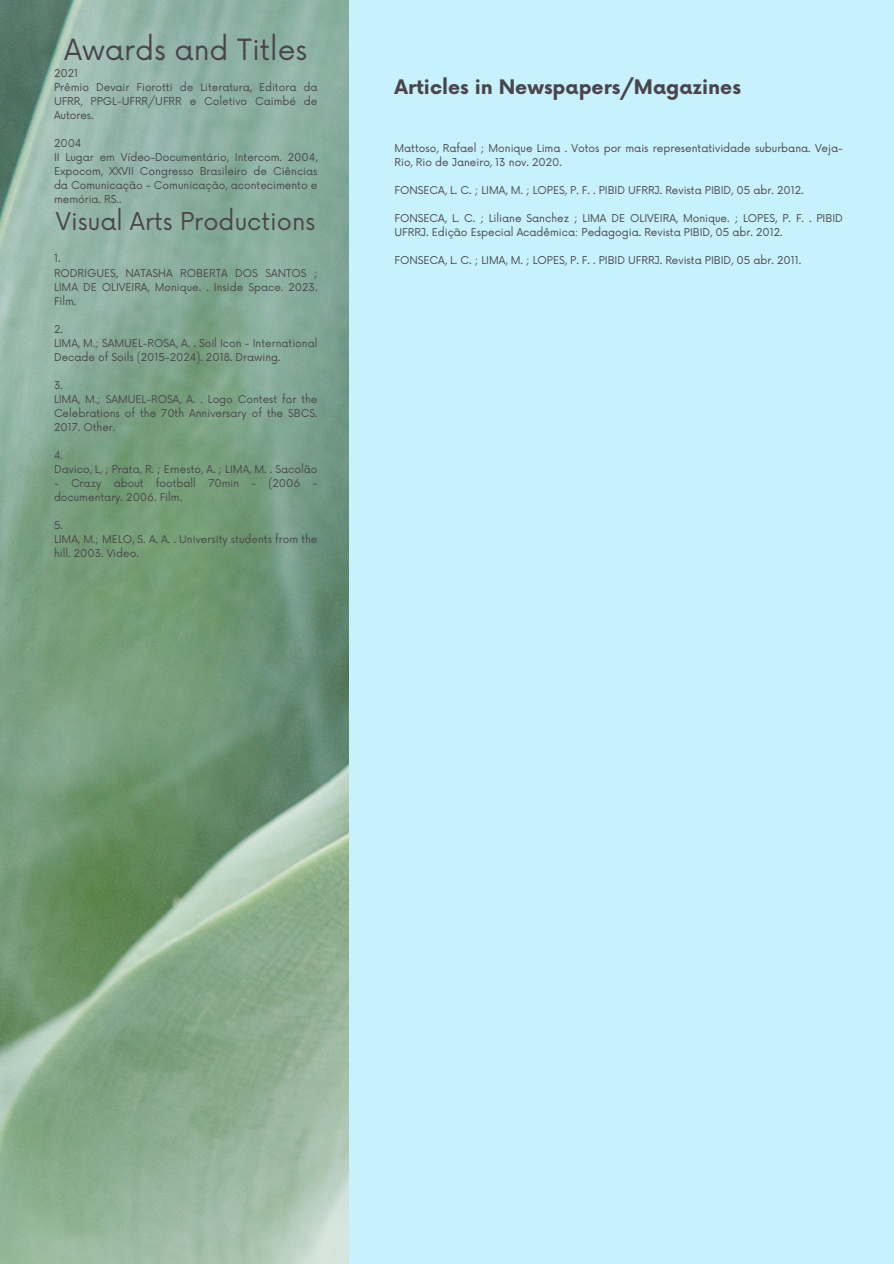
<style>
.page{position:relative;width:894px;height:1264px;background:#fff}
.page>*{position:absolute;margin:0;border:0;box-sizing:border-box;transform-origin:0 0}
.t1{font:28.5px "Now";color:#4a454b}
.t2{font:24px "Now";color:#4a454b}
.t3{font:700 19.5px "Now";color:#4a454b}
.t4{font:10.5px/14px "Now";color:#4a454b}
</style>
<div class="page">
<div style="left:0;top:0;width:893px;height:1263px;background:#c6f1fd"></div>
<img style="left:0;top:0;width:349px;height:1263px">
<p class="t1" style="left:64px;top:34px;width:245px">Awards and Titles</p>
<p class="t4" style="left:54px;top:67px;width:26px">2021</p>
<p class="t4" style="left:54px;top:81px;width:265px;text-align:justify">Prêmio Devair Fiorotti de Literatura, Editora da UFRR, PPGL-UFRR/UFRR e Coletivo Caimbé de Autores.</p>
<p class="t4" style="left:54px;top:137px;width:29px">2004</p>
<p class="t4" style="left:54px;top:151px;width:265px;text-align:justify">II Lugar em Vídeo-Documentário, Intercom. 2004, Expocom, XXVII Congresso Brasileiro de Ciências da Comunicação - Comunicação, acontecimento e memória. RS..</p>
<p class="t2" style="left:56px;top:208px;width:261px">Visual Arts Productions</p>
<p class="t4" style="left:54px;top:252px;width:8px">1.</p>
<p class="t4" style="left:54px;top:266px;width:265px;text-align:justify">RODRIGUES, NATASHA ROBERTA DOS SANTOS ; LIMA DE OLIVEIRA, Monique. . Inside Space. 2023.<br>Film.</p>
<p class="t4" style="left:54px;top:322px;width:10px">2.</p>
<p class="t4" style="left:54px;top:336px;width:265px">LIMA, M.; SAMUEL-ROSA, A. . Soil Icon - International<br>Decade of Soils (2015-2024). 2018. Drawing.</p>
<p class="t4" style="left:54px;top:378px;width:10px">3.</p>
<h2 class="t4" style="left:54px;top:392px;width:265px;text-align:justify">LIMA, M.; SAMUEL-ROSA, A. . Logo Contest for the Celebrations of the 70th Anniversary of the SBCS.<br>2017. Other.</h2>
<h3 class="t4" style="left:54px;top:448px;width:10px">4.</h3>
<p class="t4" style="left:54px;top:462px;width:265px">Davico, L, ; Prata, R. ; Ernesto, A. ; LIMA, M. . Sacolão</p>
<p class="t4" style="left:54px;top:476px;width:265px">- Crazy about football 70min - (2006 - documentary. 2006. Film.</p>
<p class="t4" style="left:54px;top:518px;width:11px">5.</p>
<p class="t4" style="left:54px;top:532px;width:265px">LIMA, M.; MELO, S. A. A. . University students from the hill. 2003. Video.</p>
<p class="t3" style="left:394px;top:76px;width:348px">Articles in Newspapers/Magazines</p>
<h1 class="t4" style="left:394px;top:141px;width:449px">Mattoso, Rafael ; Monique Lima . Votos por mais representatividade suburbana. Veja-<br>Rio, Rio de Janeiro, 13 nov. 2020.</h1>
<p class="t4" style="left:394px;top:183px;width:410px">FONSECA, L. C. ; LIMA, M. ; LOPES, P. F. . PIBID UFRRJ. Revista PIBID, 05 abr. 2012.</p>
<p class="t4" style="left:394px;top:211px;width:449px">FONSECA, L. C. ; Liliane Sanchez ; LIMA DE OLIVEIRA, Monique. ; LOPES, P. F. . PIBID<br>UFRRJ. Edição Especial Acadêmica: Pedagogia. Revista PIBID, 05 abr. 2012.</p>
<p class="t4" style="left:394px;top:253px;width:408px">FONSECA, L. C. ; LIMA, M. ; LOPES, P. F. . PIBID UFRRJ. Revista PIBID, 05 abr. 2011.</p>
</div>
